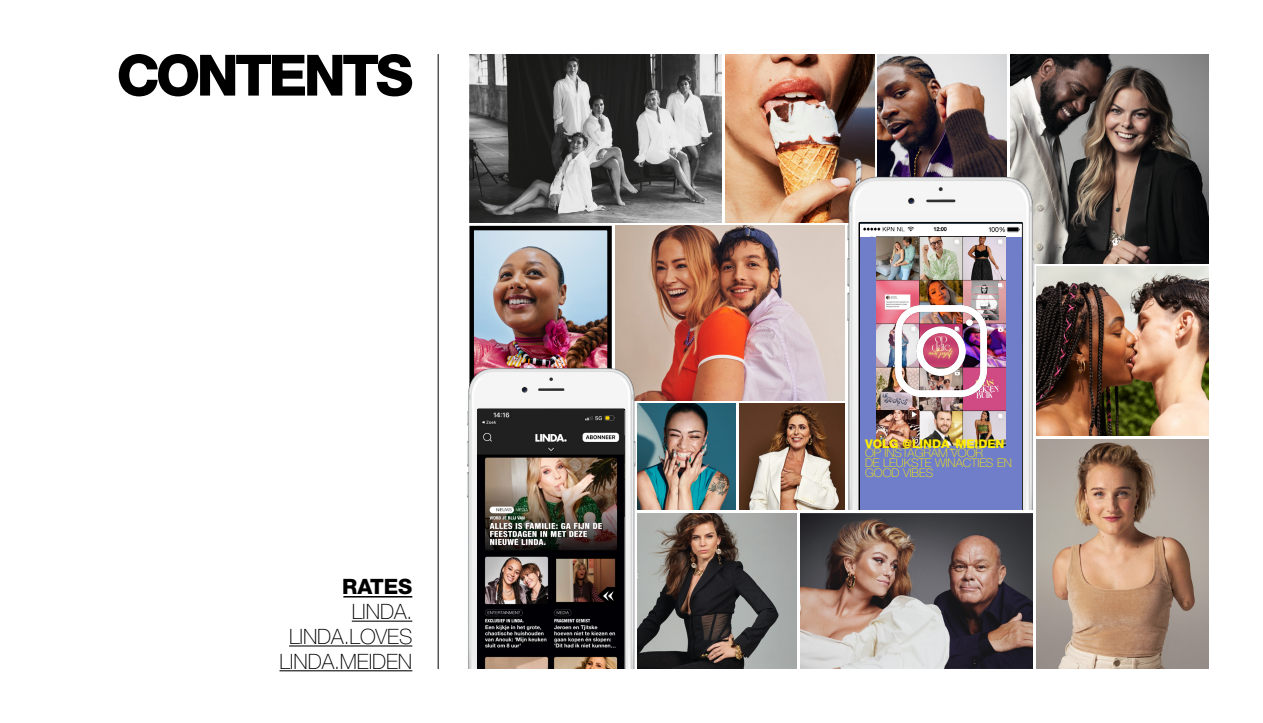
<style>
.page{position:relative;width:1263px;height:723px;background:#fff}
.page>*{position:absolute;margin:0;border:0;box-sizing:border-box;transform-origin:0 0}
.t1{font:800 57px "Helvetica Neue LT";letter-spacing:-.065em;color:#000}
.t2{font:100 21.15px/24.8px "Helvetica Neue LT";letter-spacing:-.005em;color:#000;text-align:right}
.t3{font:800 21.15px "Helvetica Neue LT";letter-spacing:-.005em;color:#000}
.t4{font:100 12px/9.8px "Helvetica Neue LT";letter-spacing:-.005em;color:#ffed00}
.t5{font:800 12px "Helvetica Neue LT";letter-spacing:-.005em;color:#ffed00}
</style>
<div class="page">
<hr style="left:352px;top:620px;width:60px;height:2px;background:#000">
<hr style="left:289px;top:645px;width:123px;height:1px;background:#000">
<hr style="left:279px;top:670px;width:133px;height:1px;background:#000">
<hr style="left:343px;top:596px;width:69px;height:1px;background:#000">
<hr style="left:438px;top:54px;width:1px;height:615px;background:#000">
<img style="left:474px;top:231px;width:133px;height:133px">
<div style="left:469px;top:226px;width:143px;height:190px;border:4px solid #000"></div>
<img style="left:645px;top:513px;width:151px;height:156px">
<img style="left:877px;top:54px;width:129px;height:118px">
<img style="left:725px;top:54px;width:149px;height:168px">
<img style="left:1010px;top:54px;width:199px;height:210px">
<img style="left:1046px;top:267px;width:163px;height:168px">
<img style="left:469px;top:54px;width:253px;height:168px">
<img style="left:1036px;top:440px;width:173px;height:229px">
<img style="left:835px;top:172px;width:211px;height:337px">
<img style="left:615px;top:226px;width:230px;height:174px">
<img style="left:740px;top:404px;width:105px;height:105px">
<img style="left:645px;top:404px;width:90px;height:105px">
<img style="left:800px;top:513px;width:232px;height:156px">
<div style="left:860px;top:237px;width:162px;height:272px;background:#707ec9"></div>
<img style="left:876px;top:237px;width:129px;height:208px">
<img style="left:892px;top:302px;width:98px;height:98px">
<img style="left:876px;top:410px;width:43px;height:38px">
<img style="left:467px;top:364px;width:178px;height:305px">
<img style="left:478px;top:410px;width:146px;height:259px">
<h1 class="t1" style="left:116px;top:41px;width:299px">CONTENTS</h1>
<h2 class="t3" style="left:342px;top:574px;width:72px">RATES</h2>
<h2 class="t2" style="left:279px;top:599px;width:134px">LINDA.<br>LINDA.LOVES<br>LINDA.MEIDEN</h2>
<p class="t5" style="left:865px;top:436px;width:141px">VOLG @LINDA_MEIDEN</p>
<p class="t4" style="left:865px;top:448px;width:148px">OP INSTAGRAM VOOR<br>DE LEUKSTE WINACTIES EN<br>GOOD VIBES</p>
</div>
